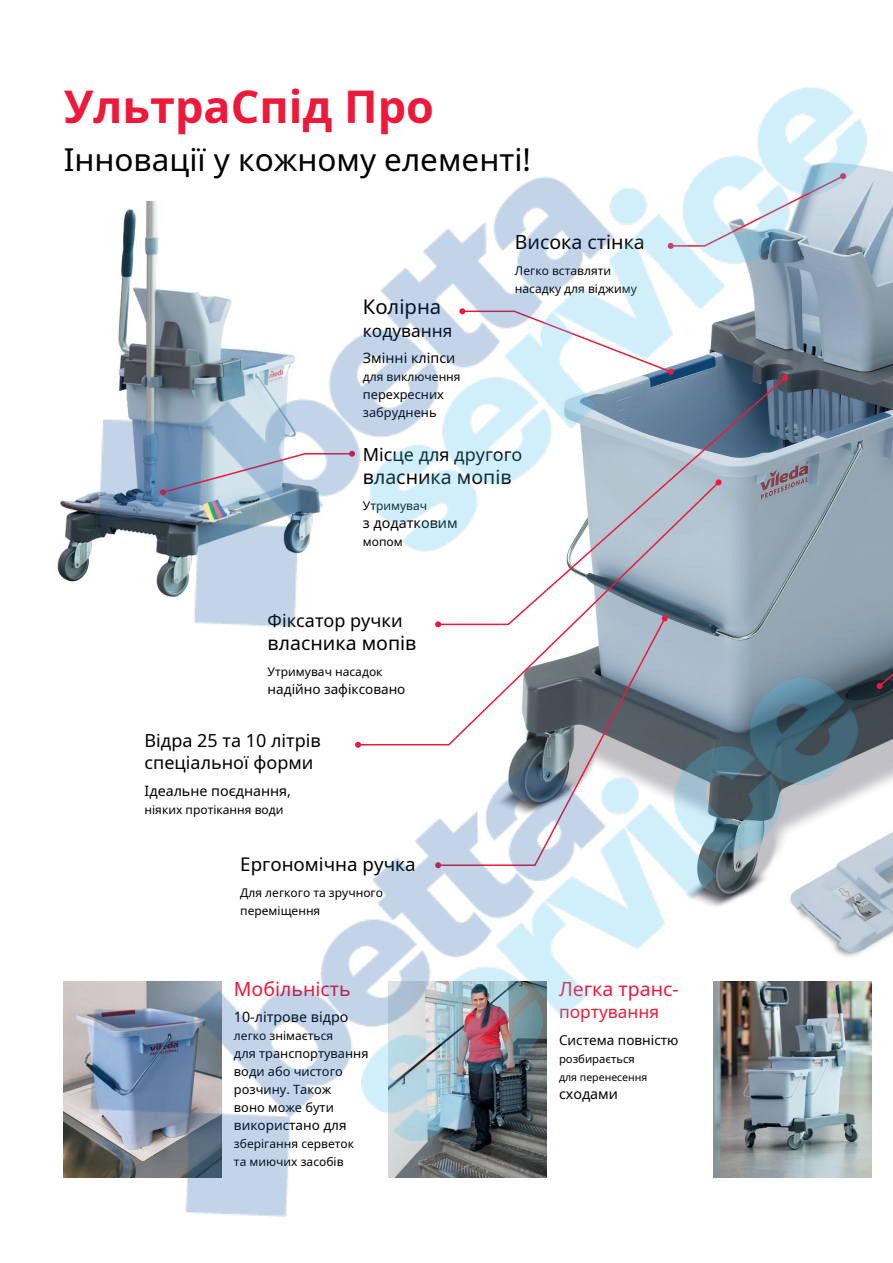
<style>
.page{position:relative;width:893px;height:1263px;background:#fff}
.page>*{position:absolute;margin:0;border:0;box-sizing:border-box;transform-origin:0 0}
.t1{font:700 45px "Noto Sans";color:#ed193a}
.t2{font:31.5px "Noto Sans";color:#000}
.t3{font:20.25px "Noto Sans";color:#000}
.t4{font:19.5px "Noto Sans";color:#000}
.t5{font:19.5px "Noto Sans";color:#ed193a}
.t6{font:18.75px "Noto Sans";color:#000}
.t7{font:18px/22.5px "Noto Sans";color:#000}
.t8{font:17.25px "Noto Sans";color:#ed193a}
.t9{font:17.25px "Noto Sans";color:#000}
.t10{font:14.25px "Noto Sans";color:#000}
.t11{font:13.5px "Noto Sans";color:#000}
.t12{font:12.75px/18px "Noto Sans";color:#000}
.t13{font:12px/18px "Noto Sans";color:#000}
.t14{font:11.25px "Noto Sans";color:#000}
.t15{font:10.5px "Noto Sans";color:#000}
</style>
<div class="page">
<img style="left:57px;top:87px;width:836px;height:1130px">
<h1 class="t1" style="left:64px;top:75px;width:372px">УльтраСпід Про</h1>
<h2 class="t2" style="left:64px;top:137px;width:469px">Інновації у кожному елементі!</h2>
<h3 class="t4" style="left:515px;top:228px;width:132px">Висока стінка</h3>
<p class="t13" style="left:515px;top:262px;width:123px">Легко вставляти насадку для віджиму</p>
<h3 class="t3" style="left:363px;top:293px;width:80px">Колірна</h3>
<h3 class="t9" style="left:363px;top:318px;width:91px">кодування</h3>
<p class="t10" style="left:363px;top:348px;width:94px">Змінні кліпси</p>
<p class="t13" style="left:363px;top:368px;width:99px">для виключення</p>
<p class="t12" style="left:363px;top:385px;width:83px">перехресних забруднень</p>
<h3 class="t7" style="left:363px;top:443px;width:161px">Місце для другого</h3>
<h3 class="t4" style="left:363px;top:463px;width:150px">власника мопів</h3>
<p class="t13" style="left:363px;top:496px;width:66px">Утримувач</p>
<p class="t10" style="left:363px;top:513px;width:96px">з додатковим</p>
<p class="t13" style="left:363px;top:532px;width:41px">мопом</p>
<h3 class="t7" style="left:268px;top:609px;width:136px">Фіксатор ручки</h3>
<h3 class="t4" style="left:268px;top:629px;width:150px">власника мопів</h3>
<p class="t13" style="left:268px;top:662px;width:116px">Утримувач насадок</p>
<p class="t11" style="left:268px;top:680px;width:139px">надійно зафіксовано</p>
<h3 class="t7" style="left:145px;top:728px;width:178px">Відра 25 та 10 літрів спеціальної форми</h3>
<p class="t10" style="left:145px;top:780px;width:148px">Ідеальне поєднання,</p>
<p class="t13" style="left:145px;top:800px;width:140px">ніяких протікання води</p>
<h3 class="t6" style="left:240px;top:850px;width:177px">Ергономічна ручка</h3>
<p class="t13" style="left:240px;top:883px;width:144px">Для легкого та зручного переміщення</p>
<h3 class="t5" style="left:234px;top:975px;width:118px">Мобільність</h3>
<h3 class="t5" style="left:559px;top:975px;width:121px">Легка транс-</h3>
<p class="t10" style="left:234px;top:1007px;width:116px">10-літрове відро</p>
<h3 class="t8" style="left:559px;top:1000px;width:102px">портування</h3>
<p class="t13" style="left:234px;top:1027px;width:101px">легко знімається</p>
<p class="t12" style="left:234px;top:1044px;width:136px">для транспортування води або чистого розчину. Також<br>воно може бути</p>
<p class="t11" style="left:234px;top:1116px;width:114px">використано для</p>
<p class="t13" style="left:234px;top:1135px;width:122px">зберігання серветок та миючих засобів</p>
<p class="t11" style="left:559px;top:1030px;width:121px">Система повністю</p>
<p class="t14" style="left:559px;top:1051px;width:77px">розбирається</p>
<p class="t15" style="left:559px;top:1070px;width:90px">для перенесення</p>
<p class="t10" style="left:559px;top:1084px;width:61px">сходами</p>
</div>
